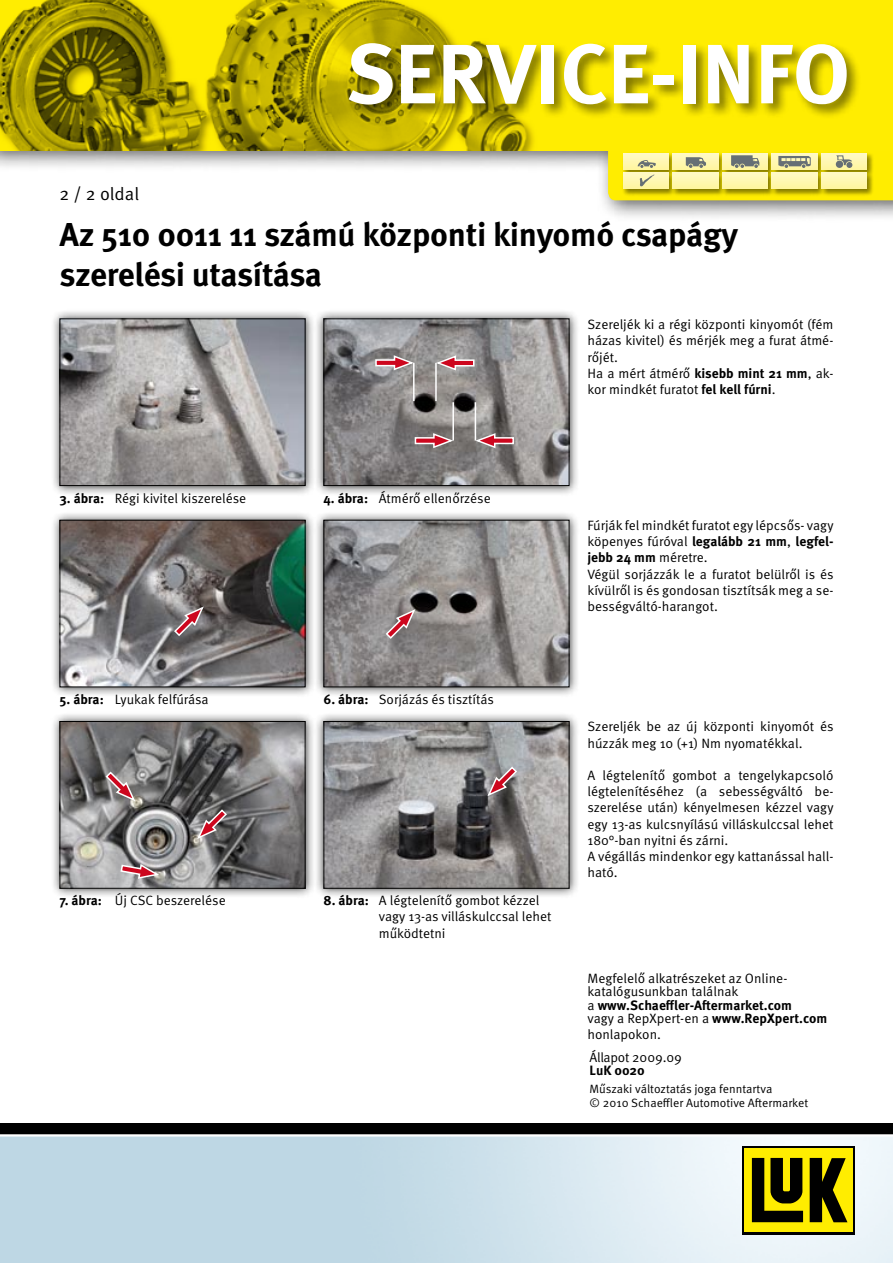
<style>
.page{position:relative;width:893px;height:1263px;background:#fff}
.page>*{position:absolute;margin:0;border:0;box-sizing:border-box;transform-origin:0 0}
.t1{font:700 84px "Meta Pro";color:#fff}
.t2{font:700 33px/39.6px "Meta Pro";letter-spacing:-.01em;color:#000}
.t3{font:18px "Meta Pro Norm";color:#000}
.t4{font:13.5px/16.2px "Meta Pro Norm";color:#000}
.t5{font:700 13.5px/16.2px "Meta Pro";color:#000}
.t6{font:13.5px "Meta Pro Norm";letter-spacing:-.02em;color:#000}
.t7{font:12px/13.5px "Meta Pro Norm";color:#000}
.s1{font-family:"Meta Pro";font-weight:700}
.s2{font-family:"Meta Pro Norm";font-weight:400}
</style>
<div class="page">
<img style="left:0;top:1136px;width:893px;height:127px">
<div style="left:0;top:1123px;width:893px;height:12px;background:#000"></div>
<hr style="left:0;top:1134px;width:893px;height:2px;background:#fff">
<div style="left:0;top:0;width:893px;height:229px;background:#000;opacity:.6"></div>
<img style="left:0;top:0;width:893px;height:150px">
<div style="left:621px;top:151px;width:260px;height:51px;background:#b5ae5a"></div>
<div style="left:345px;top:40px;width:548px;height:155px;background:#000;opacity:.5"></div>
<svg style="left:608px;top:150px;width:285px;height:50px;background:#e6dc60"></svg>
<svg style="left:742px;top:1146px;width:112px;height:88px"></svg>
<div style="left:744px;top:1148px;width:108px;height:84px;background:#ffed00"></div>
<svg style="left:810px;top:1158px;width:37px;height:64px"></svg>
<svg style="left:752px;top:1158px;width:51px;height:64px"></svg>
<div style="left:314px;top:309px;width:272px;height:193px;background:#000;opacity:.75"></div>
<img style="left:325px;top:320px;width:242px;height:164px">
<div style="left:323px;top:318px;width:246px;height:168px;border:1px solid #000"></div>
<div style="left:50px;top:309px;width:272px;height:193px;background:#000;opacity:.75"></div>
<img style="left:62px;top:320px;width:241px;height:164px">
<div style="left:60px;top:318px;width:245px;height:168px;border:1px solid #000"></div>
<div style="left:314px;top:510px;width:272px;height:193px;background:#000;opacity:.75"></div>
<img style="left:325px;top:522px;width:242px;height:163px">
<div style="left:323px;top:520px;width:246px;height:167px;border:1px solid #000"></div>
<div style="left:50px;top:510px;width:272px;height:193px;background:#000;opacity:.75"></div>
<img style="left:62px;top:522px;width:241px;height:163px">
<div style="left:60px;top:520px;width:245px;height:167px;border:1px solid #000"></div>
<div style="left:50px;top:711px;width:272px;height:194px;background:#000;opacity:.75"></div>
<img style="left:62px;top:723px;width:241px;height:164px">
<div style="left:60px;top:721px;width:245px;height:168px;border:1px solid #000"></div>
<div style="left:314px;top:711px;width:272px;height:194px;background:#000;opacity:.75"></div>
<img style="left:325px;top:723px;width:242px;height:164px">
<div style="left:323px;top:721px;width:246px;height:168px;border:1px solid #000"></div>
<hr style="left:435px;top:363px;width:2px;height:38px;background:#fff">
<svg style="left:434px;top:354px;width:41px;height:18px"></svg>
<hr style="left:413px;top:363px;width:2px;height:38px;background:#fff">
<svg style="left:374px;top:354px;width:42px;height:17px"></svg>
<svg style="left:105px;top:770px;width:32px;height:33px"></svg>
<svg style="left:120px;top:863px;width:41px;height:17px"></svg>
<svg style="left:196px;top:808px;width:32px;height:32px"></svg>
<svg style="left:173px;top:605px;width:32px;height:32px"></svg>
<svg style="left:385px;top:608px;width:32px;height:32px"></svg>
<svg style="left:486px;top:765px;width:32px;height:33px"></svg>
<hr style="left:452px;top:402px;width:2px;height:38px;background:#fff">
<hr style="left:475px;top:402px;width:1px;height:38px;background:#fff">
<svg style="left:414px;top:432px;width:41px;height:17px"></svg>
<svg style="left:473px;top:432px;width:42px;height:17px"></svg>
<h3 class="t3" style="left:60px;top:180px;width:81px">2 / 2 oldal</h3>
<h1 class="t1" style="left:346px;top:8px;width:506px">SERVICE-INFO</h1>
<h2 class="t2" style="left:60px;top:213px;width:680px">Az 510 0011 11 számú központi kinyomó csapágy szerelési utasítása</h2>
<p class="t4" style="left:587px;top:315px;width:247px">Szereljék ki a régi központi kinyomót (fém házas kivitel) és mérjék meg a furat átmé&shy;rőjét.<br>Ha a mért átmérő <span class="s1">kisebb mint 21 mm</span>, ak&shy;kor mindkét furatot <span class="s1">fel kell fúrni</span>.</p>
<p class="t4" style="left:60px;top:489px;width:188px"><span class="s1">3. ábra:</span> Régi kivitel kiszerelése</p>
<p class="t4" style="left:323px;top:489px;width:169px"><span class="s1">4. ábra:</span> Átmérő ellenőrzése</p>
<p class="t4" style="left:60px;top:690px;width:150px"><span class="s1">5. ábra:</span> Lyukak felfúrása</p>
<p class="t4" style="left:323px;top:690px;width:172px"><span class="s1">6. ábra:</span> Sorjázás és tisztítás</p>
<p class="t4" style="left:60px;top:891px;width:168px"><span class="s1">7. ábra:</span> Új CSC beszerelése</p>
<p class="t4" style="left:379px;top:891px;width:174px;text-indent:-55px"><span class="s1">8. ábra:</span> A légtelenítő gombot kézzel vagy 13-as villáskulccsal lehet működtetni</p>
<p class="t4" style="left:587px;top:516px;width:248px">Fúrják fel mindkét furatot egy lépcsős- vagy</p>
<p class="t5" style="left:587px;top:532px;width:247px"><span class="s2">köpenyes fúróval</span> legalább 21 mm<span class="s2">,</span> legfel&shy;jebb 24 mm <span class="s2">méretre.</span></p>
<p class="t4" style="left:587px;top:565px;width:248px;text-align:justify">Végül sorjázzák le a furatot belülről is és kívülről is és gondosan tisztítsák meg a se&shy;bességváltó-harangot.</p>
<p class="t4" style="left:587px;top:718px;width:248px">Szereljék be az új központi kinyomót és húzzák meg 10 (+1) Nm nyomatékkal.</p>
<p class="t4" style="left:587px;top:766px;width:248px">A légtelenítő gombot a tengelykapcsoló légtelenítéséhez (a sebességváltó be&shy;szerelése után) kényelmesen kézzel vagy egy 13-as kulcsnyílású villáskulccsal lehet 180°-ban nyitni és zárni.<br>A végállás mindenkor egy kattanással hall&shy;ható.</p>
<p class="t4" style="left:587px;top:970px;width:201px;line-height:13.5px">Megfelelő alkatrészeket az Online&shy;katalógusunkban találnak</p>
<p class="t5" style="left:587px;top:996px;width:206px"><span class="s2">a</span> www.Schaeffler-Aftermarket.com</p>
<p class="t4" style="left:587px;top:1009px;width:241px">vagy a RepXpert-en a <span class="s1">www.RepXpert.com </span>honlapokon.</p>
<p class="t6" style="left:590px;top:1047px;width:94px">Állapot 2009.09</p>
<p class="t5" style="left:590px;top:1062px;width:57px">LuK 0020</p>
<p class="t7" style="left:590px;top:1082px;width:220px">Műszaki változtatás joga fenntartva<br>© 2010 Schaeffler Automotive Aftermarket</p>
</div>
